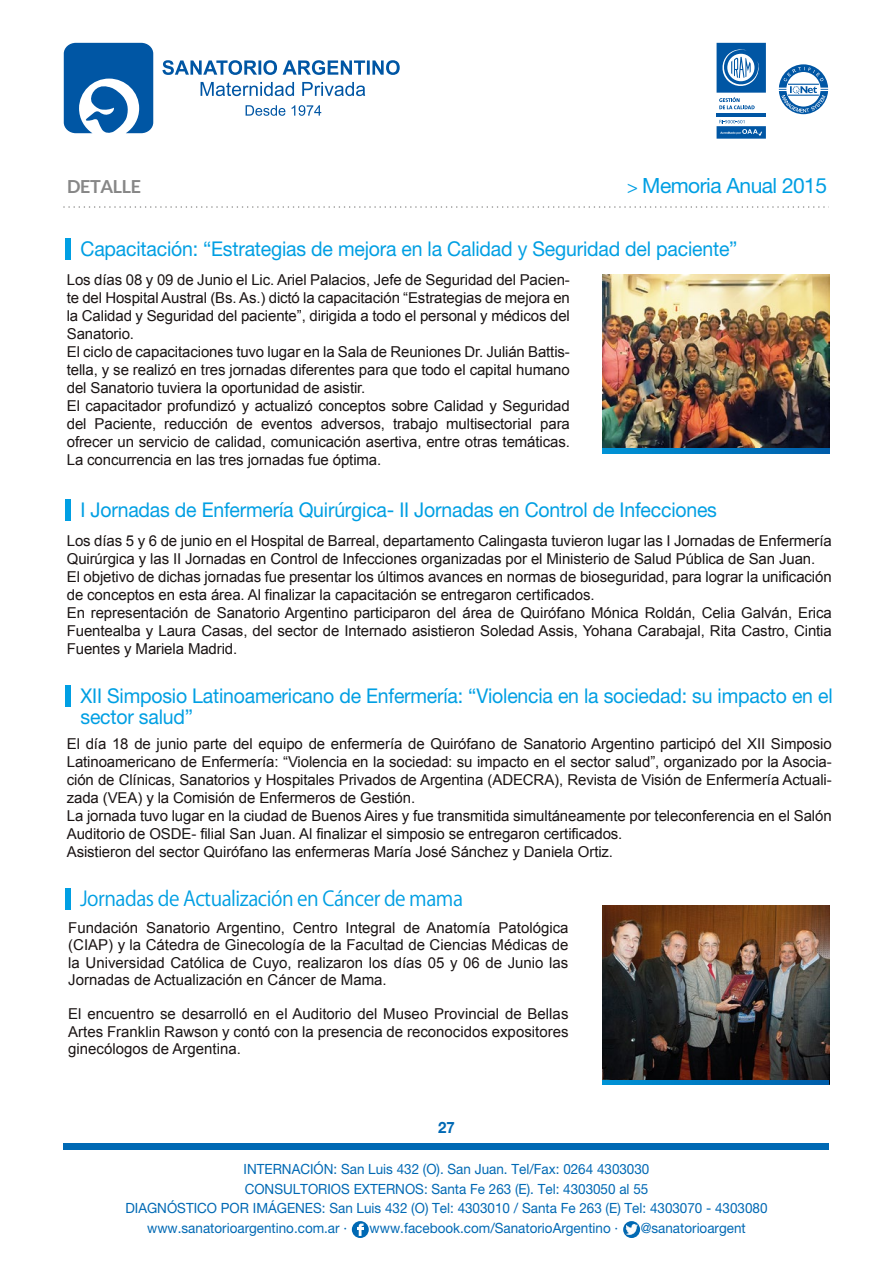
<style>
.page{position:relative;width:893px;height:1263px;background:#fff}
.page>*{position:absolute;margin:0;border:0;box-sizing:border-box;transform-origin:0 0}
.t1{font:21px "Helvetica Neue LT Std";letter-spacing:-.025em;color:#009fe3}
.t2{font:20.4px/21px "Helvetica Neue LT Std";letter-spacing:-.01em;color:#009fe3;scale:.96 1}
.t3{font:20.4px "Koz Go Pr 6 N";letter-spacing:-.025em;color:#009fe3;scale:.96 1}
.t4{font:700 18px "Lato";letter-spacing:-.02em;color:#878787}
.t5{font:700 15.6px "Helvetica Neue LT Std";color:#0069b4;scale:.96 1}
.t6{font:15px/18px "Arial";letter-spacing:-.01em;color:#1a1414}
.t7{font:14.1px "Helvetica Neue LT Std";color:#0069b4;scale:.96 1}
.s1{font-size:18px}
</style>
<div class="page">
<div style="left:64px;top:1143px;width:765px;height:7px;background:#0069b4"></div>
<svg style="left:64px;top:43px;width:89px;height:91px"></svg>
<svg style="left:162px;top:60px;width:238px;height:15px"></svg>
<svg style="left:201px;top:82px;width:164px;height:14px"></svg>
<svg style="left:246px;top:105px;width:39px;height:11px"></svg>
<svg style="left:292px;top:105px;width:29px;height:11px"></svg>
<svg style="left:779px;top:64px;width:49px;height:50px"></svg>
<hr style="left:717px;top:113px;width:49px;height:4px;background:#0056a4">
<svg style="left:717px;top:43px;width:49px;height:66px"></svg>
<svg style="left:717px;top:120px;width:49px;height:19px"></svg>
<svg style="left:63px;top:206px;width:766px;height:2px"></svg>
<div style="left:352px;top:1221px;width:17px;height:17px;background:#0069b4;border-radius:50%"></div>
<svg style="left:357px;top:1223px;width:7px;height:13px"></svg>
<svg style="left:623px;top:1221px;width:17px;height:17px"></svg>
<svg style="left:626px;top:1224px;width:12px;height:10px"></svg>
<img style="left:602px;top:274px;width:227px;height:175px">
<div style="left:65px;top:238px;width:6px;height:22px;background:#009fe3"></div>
<svg style="left:602px;top:449px;width:227px;height:4px"></svg>
<div style="left:65px;top:499px;width:6px;height:22px;background:#009fe3"></div>
<div style="left:65px;top:685px;width:6px;height:22px;background:#009fe3"></div>
<div style="left:65px;top:888px;width:6px;height:22px;background:#009fe3"></div>
<img style="left:602px;top:905px;width:227px;height:179px">
<svg style="left:603px;top:1080px;width:226px;height:4px"></svg>
<p class="t4" style="left:67px;top:176px;width:76px">DETALLE</p>
<p class="t1" style="left:627px;top:173px;width:201px"><span class="s1">&gt;</span> Memoria Anual 2015</p>
<p class="t2" style="left:81px;top:238px;width:686px">Capacitación: “Estrategias de mejora en la Calidad y Seguridad del paciente”</p>
<p class="t6" style="left:67px;top:271px;width:505px">Los días 08 y 09 de Junio el Lic. Ariel Palacios, Jefe de Seguridad del Pacien&shy;te del Hospital Austral (Bs. As.) dictó la capacitación “Estrategias de mejora en la Calidad y Seguridad del paciente”, dirigida a todo el personal y médicos del Sanatorio.<br>El ciclo de capacitaciones tuvo lugar en la Sala de Reuniones Dr. Julián Battis&shy;tella, y se realizó en tres jornadas diferentes para que todo el capital humano del Sanatorio tuviera la oportunidad de asistir.<br>El capacitador profundizó y actualizó conceptos sobre Calidad y Seguridad del Paciente, reducción de eventos adversos, trabajo multisectorial para ofrecer un servicio de calidad, comunicación asertiva, entre otras temáticas.<br>La concurrencia en las tres jornadas fue óptima.</p>
<p class="t2" style="left:81px;top:499px;width:664px">I Jornadas de Enfermería Quirúrgica- II Jornadas en Control de Infecciones</p>
<p class="t6" style="left:67px;top:532px;width:766px">Los días 5 y 6 de junio en el Hospital de Barreal, departamento Calingasta tuvieron lugar las I Jornadas de Enfermería Quirúrgica y las II Jornadas en Control de Infecciones organizadas por el Ministerio de Salud Pública de San Juan.<br>El objetivo de dichas jornadas fue presentar los últimos avances en normas de bioseguridad, para lograr la unificación de conceptos en esta área. Al finalizar la capacitación se entregaron certificados.<br>En representación de Sanatorio Argentino participaron del área de Quirófano Mónica Roldán, Celia Galván, Erica Fuentealba y Laura Casas, del sector de Internado asistieron Soledad Assis, Yohana Carabajal, Rita Castro, Cintia Fuentes y Mariela Madrid.</p>
<p class="t2" style="left:81px;top:685px;width:785px">XII Simposio Latinoamericano de Enfermería: “Violencia en la sociedad: su impacto en el sector salud”</p>
<p class="t6" style="left:67px;top:735px;width:766px">El día 18 de junio parte del equipo de enfermería de Quirófano de Sanatorio Argentino participó del XII Simposio Latinoamericano de Enfermería: “Violencia en la sociedad: su impacto en el sector salud”, organizado por la Asocia&shy;ción de Clínicas, Sanatorios y Hospitales Privados de Argentina (ADECRA), Revista de Visión de Enfermería Actuali&shy;zada (VEA) y la Comisión de Enfermeros de Gestión.<br>La jornada tuvo lugar en la ciudad de Buenos Aires y fue transmitida simultáneamente por teleconferencia en el Salón Auditorio de OSDE- filial San Juan. Al finalizar el simposio se entregaron certificados.<br>Asistieron del sector Quirófano las enfermeras María José Sánchez y Daniela Ortiz.</p>
<p class="t3" style="left:80px;top:887px;width:400px">Jornadas de Actualización en Cáncer de mama</p>
<p class="t6" style="left:68px;top:919px;width:502px;line-height:17.2px;text-align:justify">Fundación Sanatorio Argentino, Centro Integral de Anatomía Patológica (CIAP) y la Cátedra de Ginecología de la Facultad de Ciencias Médicas de la Universidad Católica de Cuyo, realizaron los días 05 y 06 de Junio las Jornadas de Actualización en Cáncer de Mama.</p>
<p class="t6" style="left:68px;top:1006px;width:502px;line-height:17.2px;text-align:justify">El encuentro se desarrolló en el Auditorio del Museo Provincial de Bellas Artes Franklin Rawson y contó con la presencia de reconocidos expositores ginecólogos de Argentina.</p>
<p class="t5" style="left:438px;top:1118px;width:19px">27</p>
<p class="t7" style="left:244px;top:1161px;width:424px">INTERNACIÓN: San Luis 432 (O). San Juan. Tel/Fax: 0264 4303030</p>
<p class="t7" style="left:245px;top:1180px;width:422px">CONSULTORIOS EXTERNOS: Santa Fe 263 (E). Tel: 4303050 al 55</p>
<p class="t7" style="left:125px;top:1200px;width:670px">DIAGNÓSTICO POR IMÁGENES: San Luis 432 (O) Tel: 4303010 / Santa Fe 263 (E) Tel: 4303070 - 4303080</p>
<p class="t7" style="left:147px;top:1219px;width:210px">www.sanatorioargentino.com.ar ·</p>
<p class="t7" style="left:370px;top:1219px;width:260px">www.facebook.com/SanatorioArgentino ·</p>
<p class="t7" style="left:641px;top:1219px;width:111px">@sanatorioargent</p>
</div>
